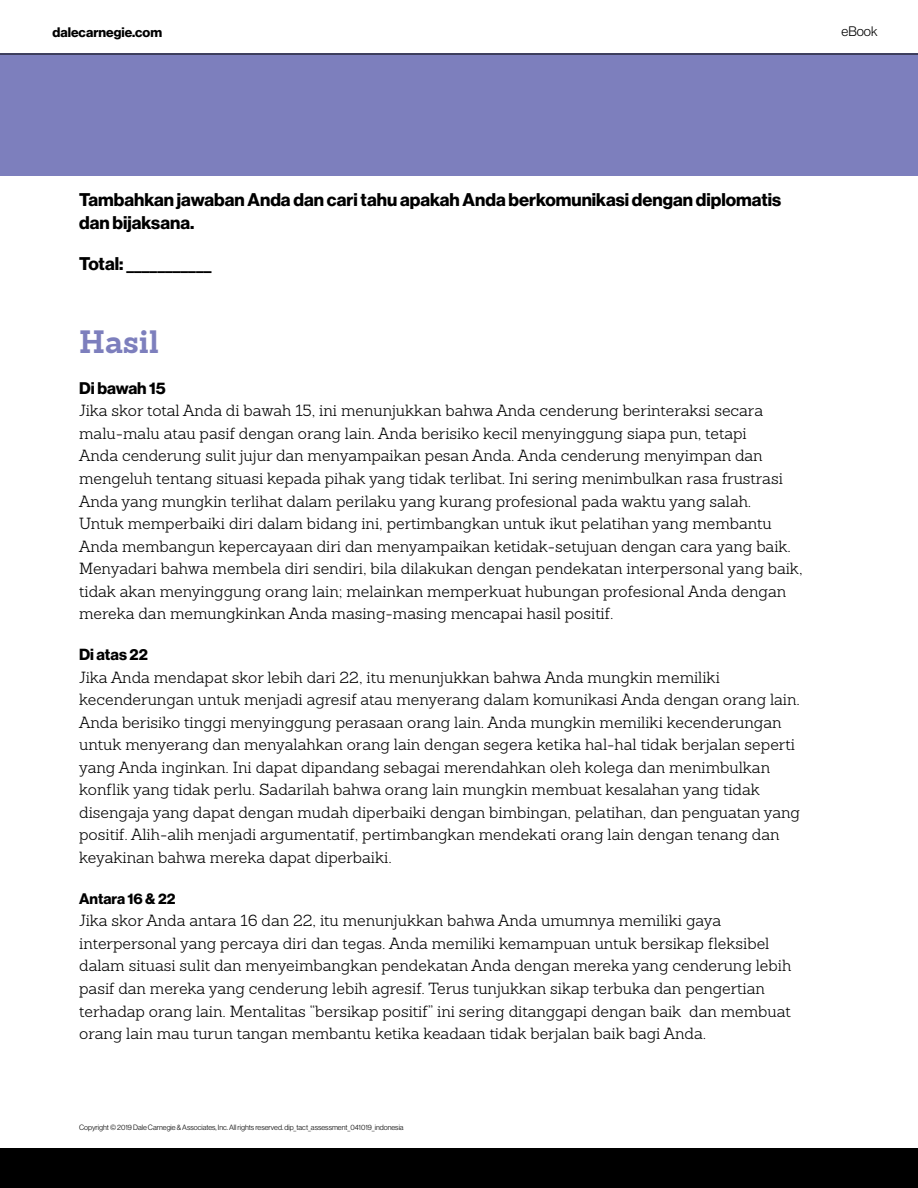
<style>
.page{position:relative;width:918px;height:1188px;background:#fff}
.page>*{position:absolute;margin:0;border:0;box-sizing:border-box;transform-origin:0 0}
.t1{font:700 31.5px "Sanchez Slab";color:#7d7fbd}
.t2{font:18px/22.5px "N Haas Grotesk DS Std 75 Bd";color:#000}
.t3{font:16.5px "N Haas Grotesk DS Std 75 Bd";color:#000}
.t4{font:300 15.75px/22.5px "Sanchez Slab";color:#000}
.t5{font:15.75px "N Haas Grotesk DS Std 75 Bd";color:#000}
.t6{font:15px "N Haas Grotesk DS Std 75 Bd";color:#000}
.t7{font:13.5px "N Haas Grotesk DS Std 75 Bd";color:#000}
.t8{font:13.5px "N Haas Grotesk DS Std 45 Lt";color:#000}
.t9{font:7.5px "N Haas Grotesk DS Std 45 Lt";color:#000}
</style>
<div class="page">
<div style="left:0;top:1148px;width:918px;height:40px;background:#000"></div>
<div style="left:0;top:54px;width:918px;height:122px;background:#7d7fbd"></div>
<p class="t7" style="left:53px;top:25px;width:111px">dalecarnegie.com</p>
<p class="t8" style="left:841px;top:24px;width:38px">eBook</p>
<p class="t2" style="left:79px;top:189px;width:704px">Tambahkan jawaban Anda dan cari tahu apakah Anda berkomunikasi dengan diplomatis dan bijaksana.</p>
<p class="t2" style="left:79px;top:253px;width:134px">Total: ___________</p>
<h1 class="t1" style="left:79px;top:320px;width:81px">Hasil</h1>
<p class="t3" style="left:79px;top:379px;width:88px">Di bawah 15</p>
<p class="t4" style="left:79px;top:400px;width:725px">Jika skor total Anda di bawah 15, ini menunjukkan bahwa Anda cenderung berinteraksi secara malu-malu atau pasif dengan orang lain. Anda berisiko kecil menyinggung siapa pun, tetapi<br>Anda cenderung sulit jujur dan menyampaikan pesan Anda. Anda cenderung menyimpan dan mengeluh tentang situasi kepada pihak yang tidak terlibat. Ini sering menimbulkan rasa frustrasi Anda yang mungkin terlihat dalam perilaku yang kurang profesional pada waktu yang salah.<br>Untuk memperbaiki diri dalam bidang ini, pertimbangkan untuk ikut pelatihan yang membantu Anda membangun kepercayaan diri dan menyampaikan ketidak-setujuan dengan cara yang baik.<br>Menyadari bahwa membela diri sendiri, bila dilakukan dengan pendekatan interpersonal yang baik, tidak akan menyinggung orang lain; melainkan memperkuat hubungan profesional Anda dengan mereka dan memungkinkan Anda masing-masing mencapai hasil positif.</p>
<p class="t5" style="left:79px;top:646px;width:70px">Di atas 22</p>
<p class="t4" style="left:79px;top:666px;width:722px">Jika Anda mendapat skor lebih dari 22, itu menunjukkan bahwa Anda mungkin memiliki kecenderungan untuk menjadi agresif atau menyerang dalam komunikasi Anda dengan orang lain.<br>Anda berisiko tinggi menyinggung perasaan orang lain. Anda mungkin memiliki kecenderungan untuk menyerang dan menyalahkan orang lain dengan segera ketika hal-hal tidak berjalan seperti yang Anda inginkan. Ini dapat dipandang sebagai merendahkan oleh kolega dan menimbulkan konflik yang tidak perlu. Sadarilah bahwa orang lain mungkin membuat kesalahan yang tidak disengaja yang dapat dengan mudah diperbaiki dengan bimbingan, pelatihan, dan penguatan yang positif. Alih-alih menjadi argumentatif, pertimbangkan mendekati orang lain dengan tenang dan keyakinan bahwa mereka dapat diperbaiki.</p>
<p class="t6" style="left:79px;top:890px;width:98px">Antara 16 &amp; 22</p>
<p class="t4" style="left:79px;top:910px;width:714px">Jika skor Anda antara 16 dan 22, itu menunjukkan bahwa Anda umumnya memiliki gaya interpersonal yang percaya diri dan tegas. Anda memiliki kemampuan untuk bersikap fleksibel dalam situasi sulit dan menyeimbangkan pendekatan Anda dengan mereka yang cenderung lebih pasif dan mereka yang cenderung lebih agresif. Terus tunjukkan sikap terbuka dan pengertian terhadap orang lain. Mentalitas “bersikap positif” ini sering ditanggapi dengan baik dan membuat orang lain mau turun tangan membantu ketika keadaan tidak berjalan baik bagi Anda.</p>
<p class="t9" style="left:79px;top:1123px;width:326px">Copyright © 2019 Dale Carnegie &amp; Associates, Inc. All rights reserved. dip_tact_assessment_041019_indonesia</p>
</div>
